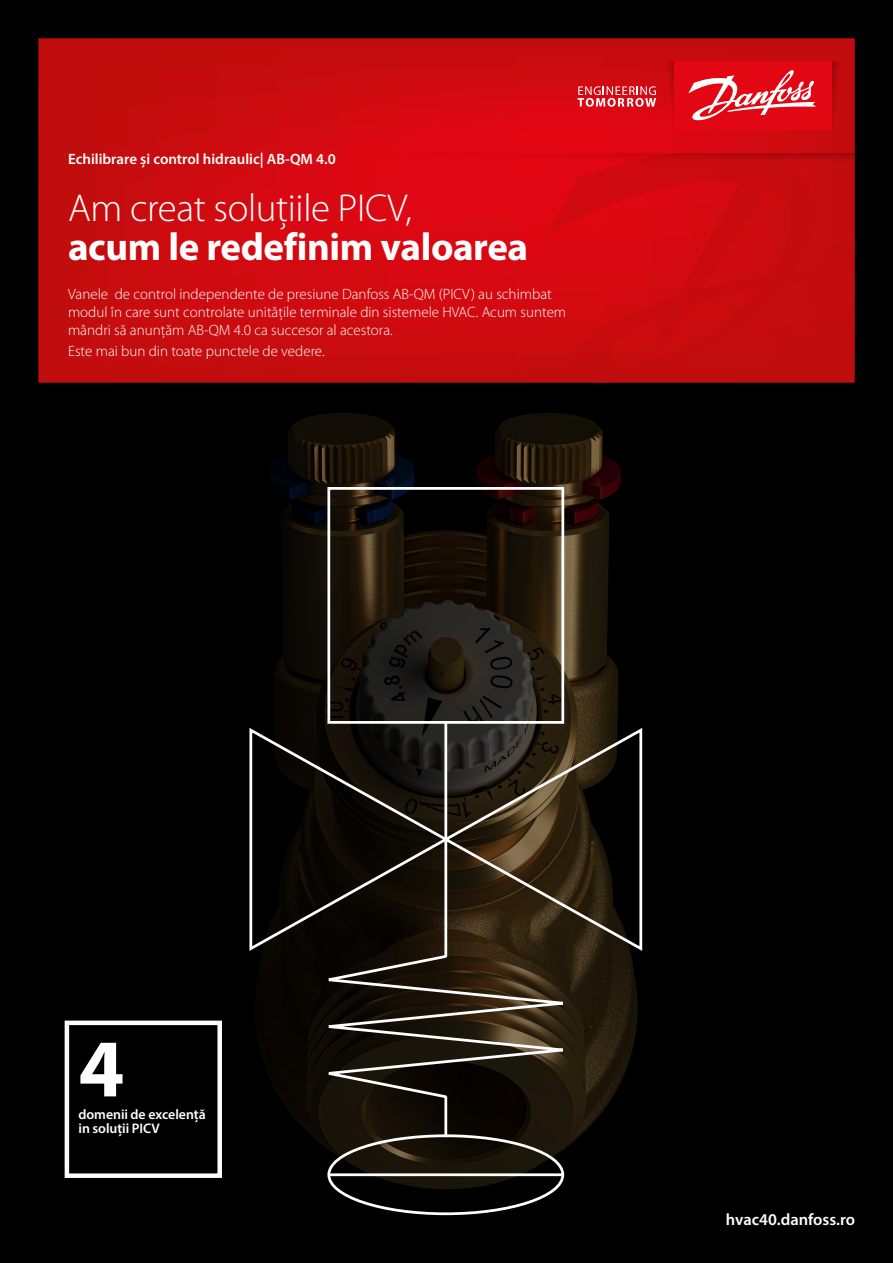
<style>
.page{position:relative;width:893px;height:1263px;background:#fff}
.page>*{position:absolute;margin:0;border:0;box-sizing:border-box;transform-origin:0 0}
.t1{font:700 82.5px "Myriad Pro";color:#fff}
.t2{font:700 39px "Myriad Pro";letter-spacing:-.01em;color:#fff}
.t3{font:300 39px "Myriad Pro";letter-spacing:-.01em;color:#fff}
.t4{font:600 16.5px "Myriad Pro";color:#fff}
.t5{font:300 15px/18px "Myriad Pro";color:#fff}
.t6{font:600 15px "Myriad Pro";color:#fff}
.t7{font:600 13.8px/13.8px "Myriad Pro";letter-spacing:-.005em;color:#fff}
</style>
<div class="page">
<img style="left:0;top:0;width:893px;height:1263px">
<div style="left:327px;top:487px;width:237px;height:237px;border:3px solid #fff"></div>
<svg style="left:326px;top:1138px;width:240px;height:77px;background:#25221e"></svg>
<svg style="left:590px;top:725px;width:52px;height:227px;background:#1f1b15"></svg>
<svg style="left:249px;top:726px;width:52px;height:227px;background:#181716"></svg>
<svg style="left:301px;top:720px;width:289px;height:418px;background:#2b2419"></svg>
<svg style="left:38px;top:38px;width:817px;height:345px;background:#cd0a0f"></svg>
<svg style="left:547px;top:166px;width:308px;height:217px;background:#cb0a0f"></svg>
<div style="left:65px;top:1020px;width:157px;height:158px;border:4px solid #fff"></div>
<svg style="left:832px;top:61px;width:13px;height:69px"></svg>
<svg style="left:662px;top:61px;width:12px;height:69px"></svg>
<svg style="left:358px;top:153px;width:497px;height:13px;background:#d00710"></svg>
<div style="left:674px;top:61px;width:158px;height:69px;background:#e30613"></div>
<svg style="left:577px;top:86px;width:79px;height:21px;background:#e45c62"></svg>
<svg style="left:688px;top:70px;width:128px;height:51px"></svg>
<p class="t6" style="left:68px;top:150px;width:269px">Echilibrare și control hidraulic| AB-QM 4.0</p>
<h2 class="t3" style="left:68px;top:186px;width:345px">Am creat soluțiile PICV,</h2>
<h2 class="t2" style="left:68px;top:221px;width:462px">acum le redefinim valoarea</h2>
<p class="t5" style="left:68px;top:285px;width:500px">Vanele de control independente de presiune Danfoss AB-QM (PICV) au schimbat modul în care sunt controlate unitățile terminale din sistemele HVAC. Acum suntem mândri să anunțăm AB-QM 4.0 ca succesor al acestora.</p>
<p class="t5" style="left:68px;top:342px;width:258px">Este mai bun din toate punctele de vedere.</p>
<h1 class="t1" style="left:79px;top:1015px;width:47px">4</h1>
<p class="t7" style="left:79px;top:1107px;width:129px">domenii de excelență in soluții PICV</p>
<p class="t4" style="left:726px;top:1209px;width:131px">hvac40.danfoss.ro</p>
</div>
